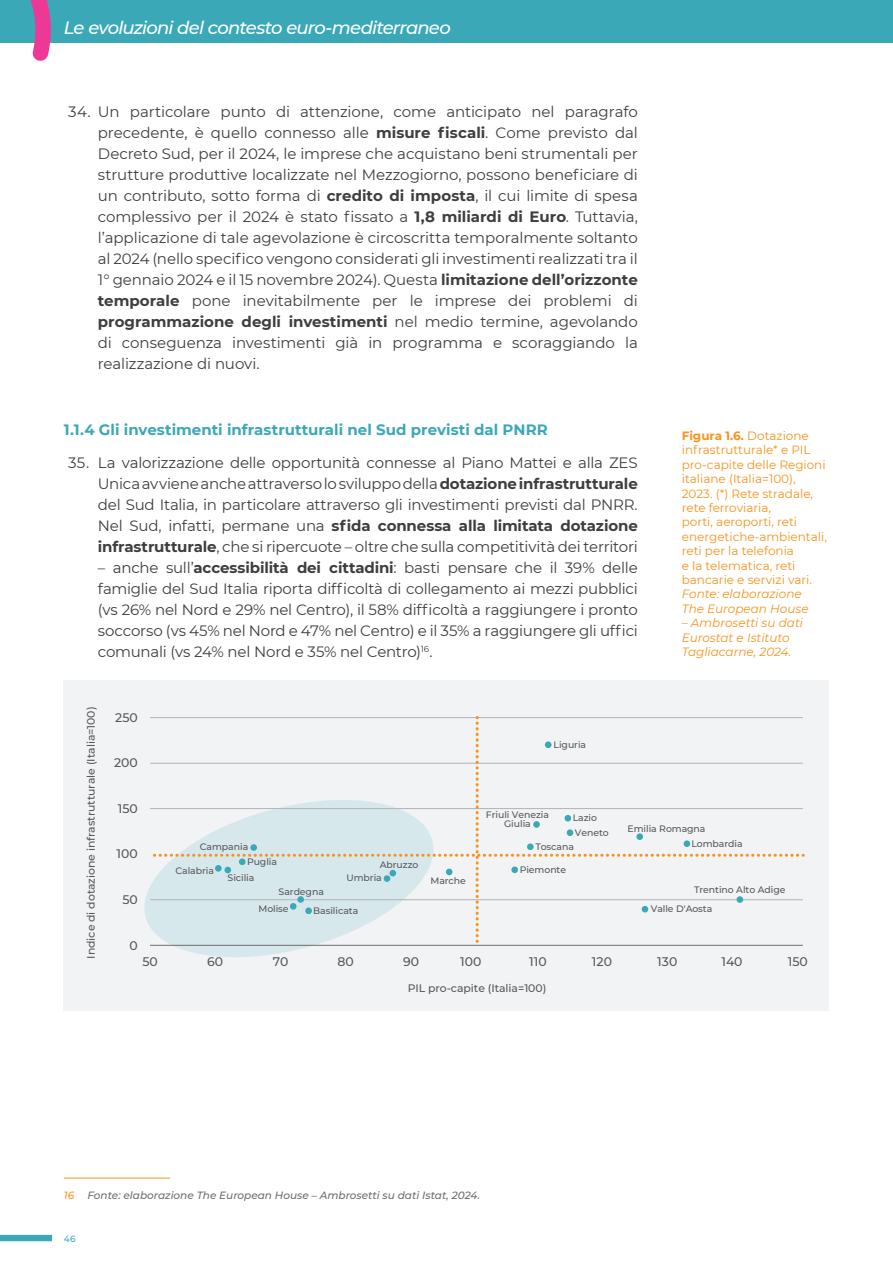
<style>
.page{position:relative;width:893px;height:1263px;background:#fff}
.page>*{position:absolute;margin:0;border:0;box-sizing:border-box;transform-origin:0 0}
.t1{font:italic 500 18px "Montserrat";letter-spacing:-.045em;color:#fff}
.t2{font:15px/21px "Montserrat";letter-spacing:-.015em;color:#3e3e3f;text-align:justify}
.t3{font:700 15px "Montserrat";color:#3ba8b8}
.t4{font:500 12.45px "Montserrat";color:#57585a}
.t5{font:12px/14.4px "Montserrat";color:#f7931d}
.t6{font:italic 12px/14.4px "Montserrat";color:#f7931d}
.t7{font:500 10.95px "Montserrat";letter-spacing:-.005em;color:#57585a}
.t8{font:italic 500 10.5px "Montserrat";color:#6c6d70}
.t9{font:italic 500 10.5px "Montserrat";color:#f7931d}
.t10{font:500 9.3px/9.3px "Montserrat";letter-spacing:-.005em;color:#57585a;text-align:center}
.t11{font:500 9px "Montserrat";color:#3ba8b8}
.s1{font-weight:700}
</style>
<div class="page">
<div style="left:0;top:0;width:893px;height:43px;background:#3ba8b8"></div>
<div style="left:0;top:1235px;width:52px;height:6px;background:#3ba8b8"></div>
<svg style="left:30px;top:0;width:21px;height:61px"></svg>
<hr style="left:64px;top:1178px;width:106px;height:1px;background:#f7931d">
<div style="left:64px;top:680px;width:765px;height:331px;background:#f2f3f4"></div>
<svg style="left:144px;top:853px;width:298px;height:104px"></svg>
<hr style="left:150px;top:899px;width:653px;height:1px;background:#b2b3b7">
<hr style="left:150px;top:808px;width:653px;height:1px;background:#b2b3b7">
<hr style="left:150px;top:763px;width:653px;height:1px;background:#b2b3b7">
<hr style="left:150px;top:717px;width:653px;height:1px;background:#b2b3b7">
<hr style="left:150px;top:945px;width:653px;height:1px;background:#6c6d70">
<svg style="left:155px;top:717px;width:650px;height:226px"></svg>
<div style="left:250px;top:844px;width:7px;height:7px;background:#3ba8b8;border-radius:50%"></div>
<div style="left:297px;top:896px;width:7px;height:7px;background:#3ba8b8;border-radius:50%"></div>
<p class="t1" style="left:64px;top:15px;width:389px">Le evoluzioni del contesto euro-mediterraneo</p>
<p class="t2" style="left:98px;top:100px;width:542px;text-indent:-30px">34. Un particolare punto di attenzione, come anticipato nel paragrafo precedente, è quello connesso alle <span class="s1">misure fiscali</span>. Come previsto dal Decreto Sud, per il 2024, le imprese che acquistano beni strumentali per strutture produttive localizzate nel Mezzogiorno, possono beneficiare di un contributo, sotto forma di <span class="s1">credito di imposta</span>, il cui limite di spesa complessivo per il 2024 è stato fissato a <span class="s1">1,8 miliardi di Euro</span>. Tuttavia, l’applicazione di tale agevolazione è circoscritta temporalmente soltanto al 2024 (nello specifico vengono considerati gli investimenti realizzati tra il 1° gennaio 2024 e il 15 novembre 2024). Questa <span class="s1">limitazione dell’orizzonte temporale</span> pone inevitabilmente per le imprese dei problemi di <span class="s1">programmazione degli investimenti</span> nel medio termine, agevolando di conseguenza investimenti già in programma e scoraggiando la realizzazione di nuovi.</p>
<p class="t3" style="left:64px;top:418px;width:486px">1.1.4 Gli investimenti infrastrutturali nel Sud previsti dal PNRR</p>
<p class="t2" style="left:98px;top:451px;width:542px;text-indent:-30px">35. La valorizzazione delle opportunità connesse al Piano Mattei e alla ZES Unica avviene anche attraverso lo sviluppo della <span class="s1">dotazione infrastrutturale </span>del Sud Italia, in particolare attraverso gli investimenti previsti dal PNRR.<br>Nel Sud, infatti, permane una <span class="s1">sfida connessa alla limitata dotazione infrastrutturale</span>, che si ripercuote – oltre che sulla competitività dei territori</p>
<p class="t2" style="left:98px;top:556px;width:542px">– anche sull’<span class="s1">accessibilità dei cittadini</span>: basti pensare che il 39% delle famiglie del Sud Italia riporta difficoltà di collegamento ai mezzi pubblici (vs 26% nel Nord e 29% nel Centro), il 58% difficoltà a raggiungere i pronto soccorso (vs 45% nel Nord e 47% nel Centro) e il 35% a raggiungere gli uffici comunali (vs 24% nel Nord e 35% nel Centro)<sup>16</sup>.</p>
<p class="t5" style="left:682px;top:428px;width:147px"><span class="s1">Figura 1.6.</span> Dotazione infrastrutturale* e PIL pro-capite delle Regioni italiane (Italia=100),<br>2023. (*) Rete stradale, rete ferroviaria,<br>porti, aeroporti, reti energetiche-ambientali, reti per la telefonia<br>e la telematica, reti bancarie e servizi vari.</p>
<p class="t6" style="left:682px;top:587px;width:128px">Fonte: elaborazione<br>The European House</p>
<p class="t6" style="left:682px;top:615px;width:123px">– Ambrosetti su dati<br>Eurostat e Istituto<br>Tagliacarne, 2024.</p>
<p class="t7" style="left:83px;top:958px;width:253px;rotate:-90deg">Indice di dotazione infrastrutturale (Italia=100)</p>
<p class="t4" style="left:115px;top:709px;width:24px">250</p>
<p class="t4" style="left:114px;top:754px;width:25px">200</p>
<p class="t4" style="left:118px;top:800px;width:22px">150</p>
<p class="t4" style="left:117px;top:845px;width:23px">100</p>
<p class="t4" style="left:122px;top:891px;width:17px">50</p>
<p class="t4" style="left:130px;top:936px;width:10px">0</p>
<p class="t10" style="left:554px;top:740px;width:34px">Liguria</p>
<p class="t10" style="left:486px;top:810px;width:65px">Friuli Venezia<br>Giulia</p>
<p class="t10" style="left:573px;top:813px;width:26px">Lazio</p>
<p class="t10" style="left:575px;top:828px;width:35px">Veneto</p>
<p class="t10" style="left:628px;top:823px;width:79px">Emilia Romagna</p>
<p class="t10" style="left:200px;top:841px;width:50px">Campania</p>
<p class="t10" style="left:535px;top:841px;width:40px">Toscana</p>
<p class="t10" style="left:691px;top:838px;width:53px">Lombardia</p>
<p class="t10" style="left:175px;top:866px;width:40px">Calabria</p>
<p class="t10" style="left:247px;top:857px;width:32px">Puglia</p>
<p class="t10" style="left:380px;top:860px;width:40px">Abruzzo</p>
<p class="t10" style="left:228px;top:873px;width:28px">Sicilia</p>
<p class="t10" style="left:346px;top:873px;width:37px">Umbria</p>
<p class="t10" style="left:279px;top:886px;width:47px">Sardegna</p>
<p class="t10" style="left:430px;top:875px;width:37px">Marche</p>
<p class="t10" style="left:520px;top:865px;width:48px">Piemonte</p>
<p class="t10" style="left:694px;top:884px;width:93px">Trentino Alto Adige</p>
<p class="t10" style="left:258px;top:903px;width:32px">Molise</p>
<p class="t10" style="left:313px;top:906px;width:47px">Basilicata</p>
<p class="t10" style="left:651px;top:903px;width:63px">Valle D'Aosta</p>
<p class="t4" style="left:142px;top:953px;width:17px">50</p>
<p class="t4" style="left:207px;top:953px;width:17px">60</p>
<p class="t4" style="left:273px;top:953px;width:17px">70</p>
<p class="t4" style="left:337px;top:953px;width:18px">80</p>
<p class="t4" style="left:403px;top:953px;width:17px">90</p>
<p class="t4" style="left:460px;top:953px;width:23px">100</p>
<p class="t4" style="left:529px;top:953px;width:19px">110</p>
<p class="t4" style="left:592px;top:953px;width:22px">120</p>
<p class="t4" style="left:657px;top:953px;width:22px">130</p>
<p class="t4" style="left:721px;top:953px;width:23px">140</p>
<p class="t4" style="left:788px;top:953px;width:22px">150</p>
<p class="t7" style="left:408px;top:980px;width:140px">PIL pro-capite (Italia=100)</p>
<p class="t9" style="left:64px;top:1188px;width:12px">16</p>
<p class="t8" style="left:87px;top:1188px;width:394px">Fonte: elaborazione The European House – Ambrosetti su dati Istat, 2024.</p>
<p class="t11" style="left:64px;top:1232px;width:13px">46</p>
</div>
